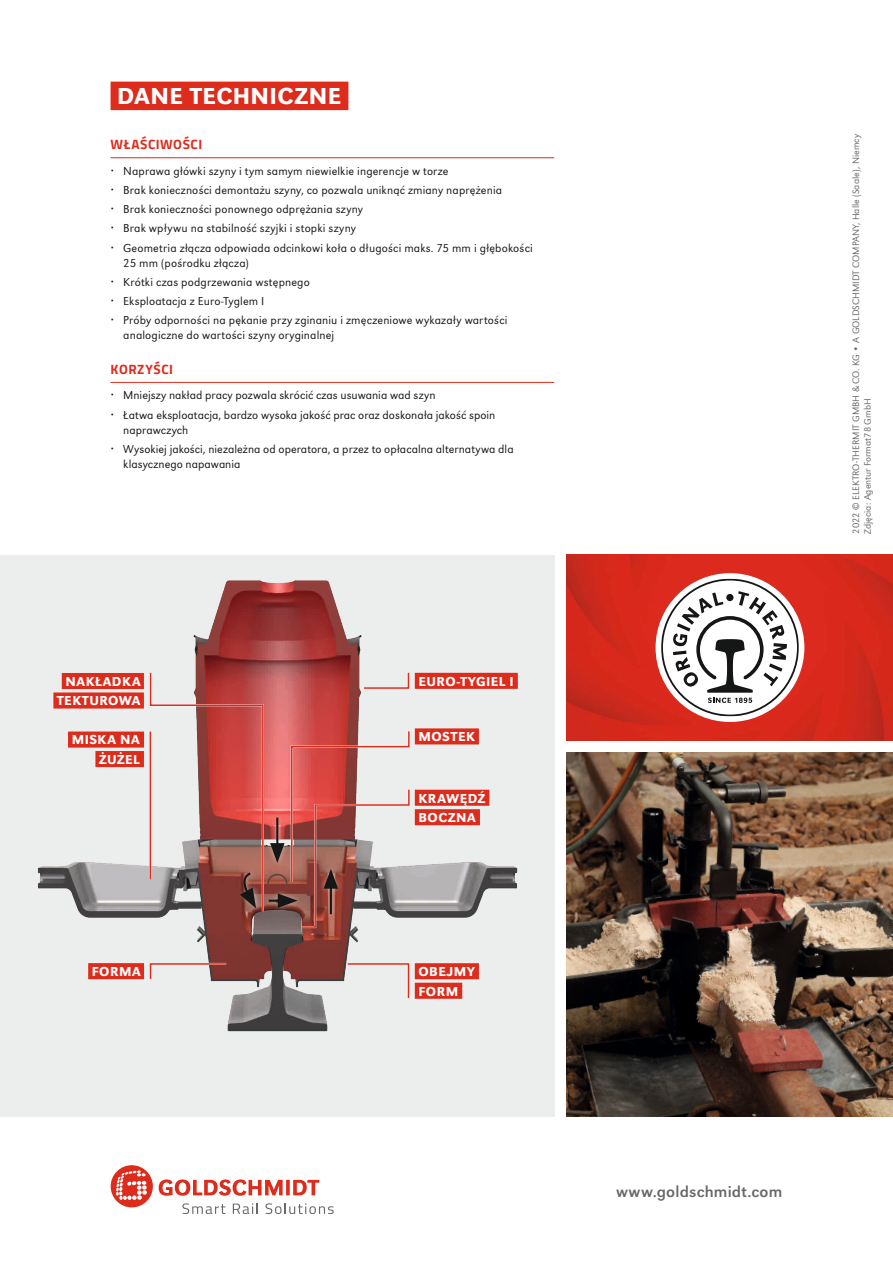
<style>
.page{position:relative;width:893px;height:1263px;background:#fff}
.page>*{position:absolute;margin:0;border:0;box-sizing:border-box;transform-origin:0 0}
.Headline_Marked_U_16{font:500 24px "URW Grotesk";letter-spacing:.02em;color:#fff}
.Domain{font:16.5px "URW Grotesk";letter-spacing:.01em;color:#686868}
.Headline_Marked_U_9{font:500 13.5px "URW Grotesk";letter-spacing:.035em;color:#fff}
.Table_Headline_T_9_P{font:700 13.5px "Titillium Web";letter-spacing:.04em;color:#dd2b1c}
.t1{font:300 12px/15px "URW Grotesk";letter-spacing:.01em;color:#151616}
.Copyright{font:300 9.75px/11.7px "URW Grotesk";color:#686868}
</style>
<div class="page">
<div style="left:0;top:555px;width:554px;height:561px;background:#eceded"></div>
<img style="left:37px;top:580px;width:481px;height:452px">
<hr style="left:111px;top:382px;width:443px;height:1px;background:#dd2b1c">
<div style="left:415px;top:963px;width:64px;height:16px;background:#dd2b1c"></div>
<div style="left:415px;top:983px;width:47px;height:16px;background:#dd2b1c"></div>
<div style="left:415px;top:673px;width:103px;height:16px;background:#dd2b1c"></div>
<div style="left:68px;top:731px;width:76px;height:17px;background:#dd2b1c"></div>
<div style="left:95px;top:751px;width:49px;height:16px;background:#dd2b1c"></div>
<div style="left:62px;top:673px;width:82px;height:16px;background:#dd2b1c"></div>
<div style="left:53px;top:692px;width:91px;height:16px;background:#dd2b1c"></div>
<div style="left:88px;top:963px;width:56px;height:16px;background:#dd2b1c"></div>
<div style="left:415px;top:728px;width:64px;height:16px;background:#dd2b1c"></div>
<div style="left:415px;top:790px;width:74px;height:16px;background:#dd2b1c"></div>
<div style="left:415px;top:809px;width:65px;height:16px;background:#dd2b1c"></div>
<svg style="left:159px;top:1179px;width:160px;height:17px"></svg>
<svg style="left:111px;top:1165px;width:42px;height:42px"></svg>
<svg style="left:182px;top:1203px;width:44px;height:11px"></svg>
<svg style="left:233px;top:1203px;width:25px;height:11px"></svg>
<svg style="left:266px;top:1203px;width:68px;height:11px"></svg>
<hr style="left:111px;top:157px;width:443px;height:1px;background:#dd2b1c">
<img style="left:148px;top:671px;width:263px;height:258px">
<svg style="left:346px;top:962px;width:65px;height:38px"></svg>
<svg style="left:148px;top:962px;width:80px;height:19px"></svg>
<hr style="left:150px;top:731px;width:1px;height:148px;background:#dd2b1c">
<img style="left:567px;top:753px;width:326px;height:363px">
<img style="left:567px;top:555px;width:326px;height:185px">
<div style="left:656px;top:573px;width:148px;height:149px;background:#fff;border-radius:50%"></div>
<svg style="left:661px;top:579px;width:138px;height:137px"></svg>
<div style="left:726px;top:594px;width:7px;height:7px;background:#151616;border-radius:50%"></div>
<div style="left:111px;top:82px;width:237px;height:28px;background:#dd2b1c"></div>
<p class="Headline_Marked_U_16" style="left:117px;top:82px;width:226px">DANE TECHNICZNE</p>
<p class="Table_Headline_T_9_P" style="left:111px;top:134px;width:93px">WŁAŚCIWOŚCI</p>
<p class="t1" style="left:123px;top:163px;width:327px">Naprawa główki szyny i tym samym niewielkie ingerencje w torze</p>
<p class="t1" style="left:123px;top:182px;width:380px">Brak konieczności demontażu szyny, co pozwala uniknąć zmiany naprężenia</p>
<p class="t1" style="left:123px;top:202px;width:241px">Brak konieczności ponownego odprężania szyny</p>
<p class="t1" style="left:123px;top:221px;width:234px">Brak wpływu na stabilność szyjki i stopki szyny</p>
<p class="t1" style="left:123px;top:240px;width:411px">Geometria złącza odpowiada odcinkowi koła o długości maks. 75 mm i głębokości<br>25 mm (pośrodku złącza)</p>
<p class="t1" style="left:123px;top:275px;width:188px">Krótki czas podgrzewania wstępnego</p>
<p class="t1" style="left:123px;top:294px;width:143px">Eksploatacja z Euro-Tyglem I</p>
<p class="t1" style="left:123px;top:313px;width:386px">Próby odporności na pękanie przy zginaniu i zmęczeniowe wykazały wartości analogiczne do wartości szyny oryginalnej</p>
<p class="Table_Headline_T_9_P" style="left:111px;top:359px;width:64px">KORZYŚCI</p>
<p class="t1" style="left:123px;top:388px;width:314px">Mniejszy nakład pracy pozwala skrócić czas usuwania wad szyn</p>
<p class="t1" style="left:123px;top:407px;width:374px">Łatwa eksploatacja, bardzo wysoka jakość prac oraz doskonała jakość spoin naprawczych</p>
<p class="t1" style="left:123px;top:441px;width:392px">Wysokiej jakości, niezależna od operatora, a przez to opłacalna alternatywa dla klasycznego napawania</p>
<p class="Headline_Marked_U_9" style="left:65px;top:673px;width:77px">NAKŁADKA</p>
<p class="Headline_Marked_U_9" style="left:57px;top:693px;width:85px">TEKTUROWA</p>
<p class="Headline_Marked_U_9" style="left:419px;top:673px;width:97px">EURO-TYGIEL I</p>
<p class="Headline_Marked_U_9" style="left:72px;top:732px;width:70px">MISKA NA</p>
<p class="Headline_Marked_U_9" style="left:99px;top:751px;width:42px">ŻUŻEL</p>
<p class="Headline_Marked_U_9" style="left:419px;top:729px;width:58px">MOSTEK</p>
<p class="Headline_Marked_U_9" style="left:419px;top:790px;width:68px">KRAWĘDŹ</p>
<p class="Headline_Marked_U_9" style="left:419px;top:810px;width:59px">BOCZNA</p>
<p class="Headline_Marked_U_9" style="left:92px;top:963px;width:50px">FORMA</p>
<p class="Headline_Marked_U_9" style="left:419px;top:964px;width:58px">OBEJMY</p>
<p class="Headline_Marked_U_9" style="left:419px;top:983px;width:41px">FORM</p>
<p class="Copyright" style="left:850px;top:534px;width:401px;rotate:-90deg">2022 © ELEKTRO-THERMIT GMBH &amp; CO. KG • A GOLDSCHMIDT COMPANY, Halle (Saale), Niemcy<br>Zdjęcia: Agentur Format78 GmbH</p>
<p class="Domain" style="left:616px;top:1182px;width:168px">www.goldschmidt.com</p>
</div>
